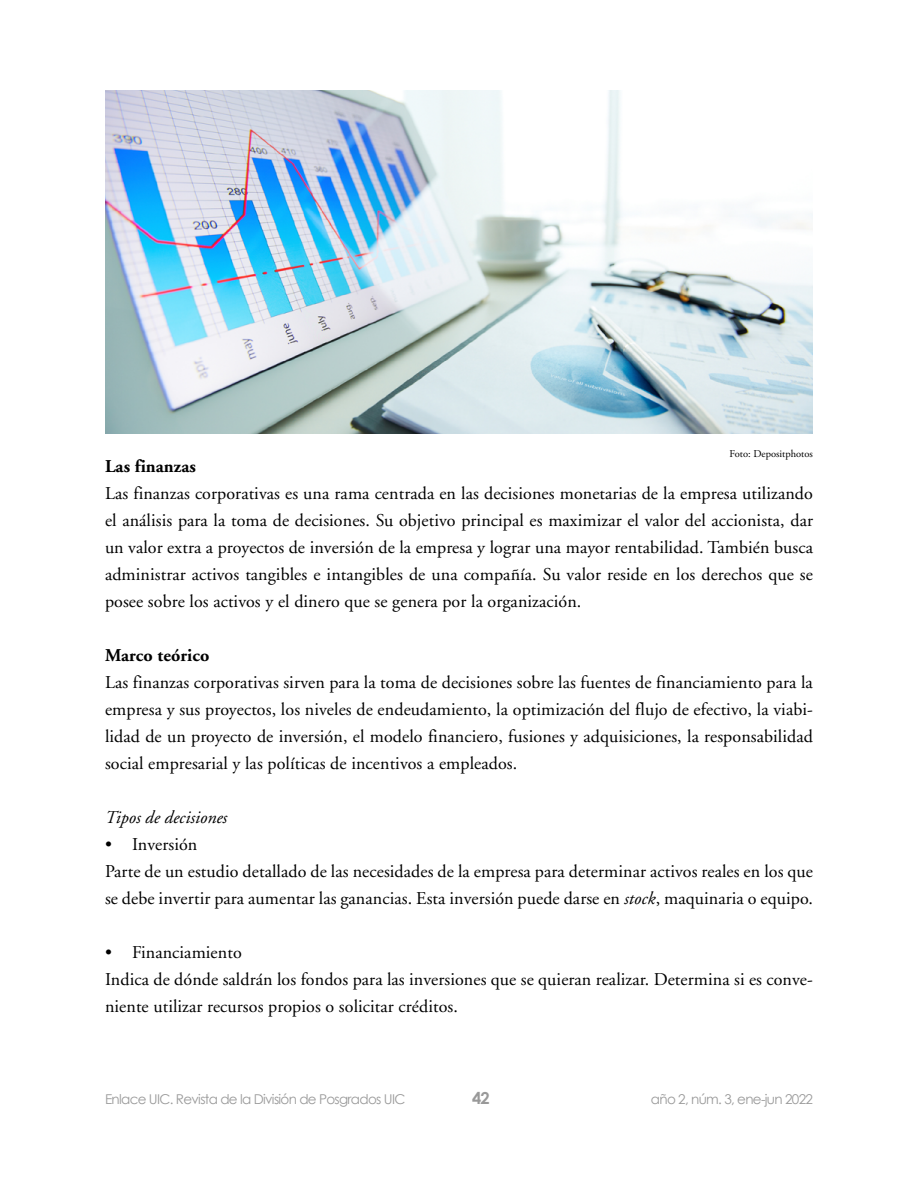
<style>
.page{position:relative;width:918px;height:1188px;background:#fff}
.page>*{position:absolute;margin:0;border:0;box-sizing:border-box;transform-origin:0 0}
.t1{font:18px/27px "Adobe Garamond";letter-spacing:.005em;color:#000;text-align:justify}
.t2{font:700 18px "Adobe Garamond";letter-spacing:.005em;color:#000}
.t3{font:italic 18px "Adobe Garamond";color:#000}
.t4{font:700 16.5px "Century Gothic";color:#999}
.t5{font:13.5px "Century Gothic";letter-spacing:-.05em;color:#999}
.t6{font:10.5px "Adobe Garamond Pro";color:#000}
.s1{font-style:italic}
</style>
<div class="page">
<img style="left:105px;top:90px;width:708px;height:344px">
<p class="t6" style="left:729px;top:447px;width:85px">Foto: Depositphotos</p>
<p class="t2" style="left:105px;top:456px;width:93px">Las finanzas</p>
<p class="t1" style="left:105px;top:480px;width:710px">Las finanzas corporativas es una rama centrada en las decisiones monetarias de la empresa utilizando el análisis para la toma de decisiones. Su objetivo principal es maximizar el valor del accionista, dar un valor extra a proyectos de inversión de la empresa y lograr una mayor rentabilidad. También busca administrar activos tangibles e intangibles de una compañía. Su valor reside en los derechos que se posee sobre los activos y el dinero que se genera por la organización.</p>
<p class="t2" style="left:105px;top:645px;width:106px">Marco teórico</p>
<p class="t1" style="left:105px;top:669px;width:709px">Las finanzas corporativas sirven para la toma de decisiones sobre las fuentes de financiamiento para la empresa y sus proyectos, los niveles de endeudamiento, la optimización del flujo de efectivo, la viabi&shy;lidad de un proyecto de inversión, el modelo financiero, fusiones y adquisiciones, la responsabilidad social empresarial y las políticas de incentivos a empleados.</p>
<p class="t3" style="left:105px;top:808px;width:124px">Tipos de decisiones</p>
<p class="t1" style="left:105px;top:831px;width:710px;text-align:left">• Inversión<br>Parte de un estudio detallado de las necesidades de la empresa para determinar activos reales en los que se debe invertir para aumentar las ganancias. Esta inversión puede darse en <span class="s1">stock</span>, maquinaria o equipo.</p>
<p class="t1" style="left:105px;top:939px;width:709px;text-align:left">• Financiamiento<br>Indica de dónde saldrán los fondos para las inversiones que se quieran realizar. Determina si es conve&shy;niente utilizar recursos propios o solicitar créditos.</p>
<p class="t5" style="left:105px;top:1091px;width:302px">Enlace UIC. Revista de la División de Posgrados UIC</p>
<p class="t4" style="left:472px;top:1087px;width:19px">42</p>
<p class="t5" style="left:651px;top:1091px;width:164px">año 2, núm. 3, ene-jun 2022</p>
</div>
